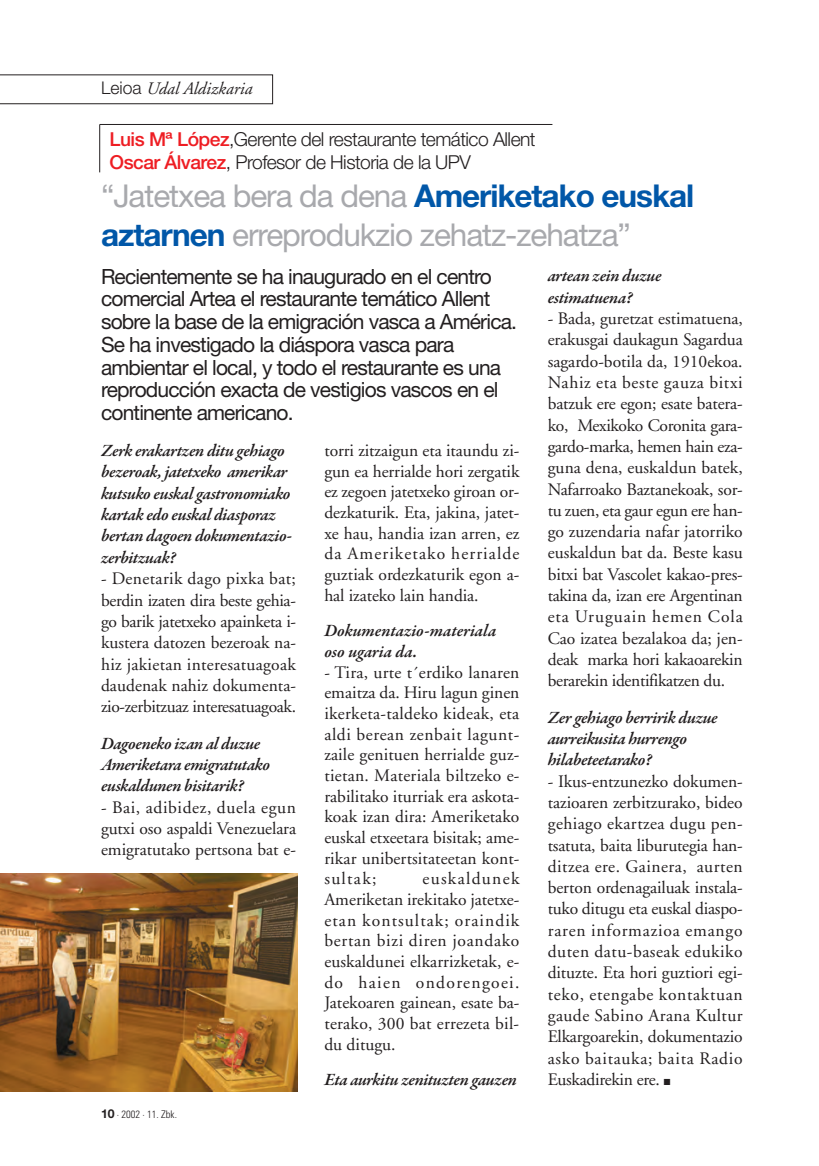
<style>
.page{position:relative;width:819px;height:1166px;background:#fff}
.page>*{position:absolute;margin:0;border:0;box-sizing:border-box;transform-origin:0 0}
.t1{font:31.5px/38.5px "Helvetica Neue";letter-spacing:-.035em;color:#a8a9ad}
.t2{font:21px/22.8px "Helvetica Neue";letter-spacing:-.04em;color:#231f20}
.t3{font:300 19.25px/22.8px "Helvetica Neue";letter-spacing:-.03em;color:#231f20}
.t4{font:17.5px/21.3px "Adobe Garamond";color:#231f20;text-align:justify}
.t5{font:italic 600 17.5px/21.3px "Garamond Premr Pro";letter-spacing:-.02em;color:#231f20}
.t6{font:italic 600 17.5px/20.7px "Garamond Premr Pro";color:#231f20}
.t7{font:italic 17.5px "Adobe Garamond";color:#231f20}
.t8{font:300 condensed 10.5px "Univers";color:#231f20}
.s1{font-family:"Helvetica Neue";font-weight:300;font-style:normal}
.s2{font-weight:500;color:#ee1d23}
.s3{font-weight:700;color:#0157a8}
.s4{font-family:"Helvetica Neue";font-weight:700;font-stretch:normal;font-size:12.25px}
</style>
<div class="page">
<svg style="left:0;top:74px;width:273px;height:30px"></svg>
<img style="left:0;top:873px;width:298px;height:218px">
<hr style="left:100px;top:124px;width:452px;height:1px;background:#231f20">
<hr style="left:99px;top:124px;width:1px;height:48px;background:#231f20">
<p class="t7" style="left:101px;top:82px;width:153px"><span class="s1">Leioa</span> Udal Aldizkaria</p>
<p class="t3" style="left:110px;top:130px;width:427px"><span class="s2">Luis Mª López</span>,Gerente del restaurante temático Allent<br><span class="s2">Oscar Álvarez</span>, Profesor de Historia de la UPV</p>
<h1 class="t1" style="left:101px;top:180px;width:594px">“Jatetxea bera da dena <span class="s3">Ameriketako euskal aztarnen</span> erreprodukzio zehatz-zehatza”</h1>
<p class="t2" style="left:101px;top:267px;width:417px">Recientemente se ha inaugurado en el centro comercial Artea el restaurante temático Allent sobre la base de la emigración vasca a América.<br>Se ha investigado la diáspora vasca para ambientar el local, y todo el restaurante es una reproducción exacta de vestigios vascos en el continente americano.</p>
<p class="t5" style="left:547px;top:267px;width:115px">artean zein duzue estimatuena?</p>
<p class="t4" style="left:547px;top:309px;width:197px">- Bada, guretzat estimatuena, erakusgai daukagun Sagardua sagardo-botila da, 1910ekoa.<br>Nahiz eta beste gauza bitxi batzuk ere egon; esate batera&shy;ko, Mexikoko Coronita gara&shy;gardo-marka, hemen hain eza&shy;guna dena, euskaldun batek, Nafarroako Baztanekoak, sor&shy;tu zuen, eta gaur egun ere han&shy;go zuzendaria nafar jatorriko euskaldun bat da. Beste kasu bitxi bat Vascolet kakao-pres&shy;takina da, izan ere Argentinan eta Uruguain hemen Cola Cao izatea bezalakoa da; jen&shy;deak marka hori kakaoarekin berarekin identifikatzen du.</p>
<p class="t5" style="left:547px;top:708px;width:172px">Zer gehiago berririk duzue aurreikusita hurrengo hilabeteetarako?</p>
<p class="t4" style="left:547px;top:772px;width:197px">- Ikus-entzunezko dokumen&shy;tazioaren zerbitzurako, bideo gehiago ekartzea dugu pen - tsatuta, baita liburutegia han&shy;ditzea ere. Gainera, aurten berton ordenagailuak instala&shy;tuko ditugu eta euskal diaspo&shy;raren informazioa emango duten datu-baseak edukiko dituzte. Eta hori guztiori egi&shy;teko, etengabe kontaktuan gaude Sabino Arana Kultur Elkargoarekin, dokumentazio asko baitauka; baita Radio Euskadirekin ere. ■</p>
<p class="t4" style="left:324px;top:442px;width:197px;line-height:20.7px">torri zitzaigun eta itaundu zi&shy;gun ea herrialde hori zergatik ez zegoen jatetxeko giroan or&shy;dezkaturik. Eta, jakina, jatet&shy;xe hau, handia izan arren, ez da Ameriketako herrialde guztiak ordezkaturik egon a&shy;hal izateko lain handia.</p>
<p class="t6" style="left:324px;top:622px;width:173px">Dokumentazio-materiala oso ugaria da.</p>
<p class="t4" style="left:324px;top:663px;width:197px;line-height:20.7px">- Tira, urte t´erdiko lanaren emaitza da. Hiru lagun ginen ikerketa-taldeko kideak, eta aldi berean zenbait lagunt&shy;zaile genituen herrialde guz&shy;tietan. Materiala biltzeko e&shy;rabilitako iturriak era askota&shy;koak izan dira: Ameri ketako euskal etxeetara bisitak; ame&shy;rikar unibertsitateetan kont&shy;sultak;</p>
<p class="t5" style="left:101px;top:441px;width:193px">Zerk erakartzen ditu gehiago bezeroak, jatetxeko amerikar kutsuko euskal gastronomiako kartak edo euskal diasporaz bertan dagoen dokumentazio&shy;zerbitzuak?</p>
<p class="t4" style="left:101px;top:569px;width:196px">- Denetarik dago pixka bat; berdin izaten dira beste gehia&shy;go barik jatetxeko apainketa i&shy;kustera datozen bezeroak na&shy;hiz jakietan interesatuagoak daudenak nahiz dokumenta&shy;zio-zerbitzuaz interesatuagoak.</p>
<p class="t5" style="left:101px;top:734px;width:170px">Dagoeneko izan al duzue<br>Ameriketara emigratutako euskaldunen bisitarik?</p>
<p class="t4" style="left:101px;top:798px;width:196px">- Bai, adibidez, duela egun gutxi oso aspaldi Venezuelara emigratutako pertsona bat e-</p>
<p class="t4" style="left:324px;top:870px;width:196px;line-height:20.7px;text-indent:98px">euskaldunek Ameriketan irekitako jatetxe&shy;etan kontsultak; oraindik bertan bizi diren joandako euskaldunei elkarrizketak, e&shy;do haien ondorengoei.<br>Jatekoaren gainean, esate ba&shy;terako, 300 bat errezeta bil&shy;du ditugu.</p>
<p class="t5" style="left:324px;top:1070px;width:194px">Eta aurkitu zenituzten gauzen</p>
<p class="t8" style="left:101px;top:1110px;width:77px"><span class="s4">10</span> · 2002 · 11. Zbk.</p>
</div>
